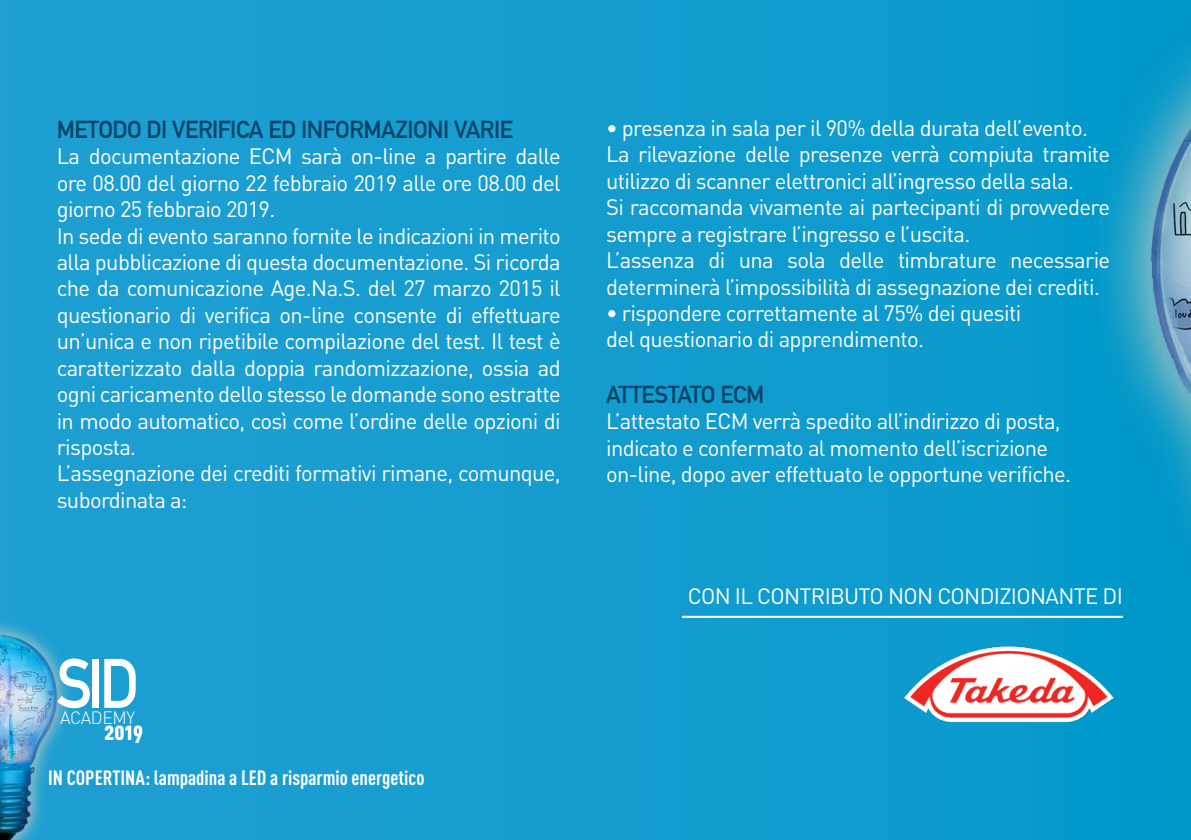
<style>
.page{position:relative;width:1191px;height:840px;background:#fff}
.page>*{position:absolute;margin:0;border:0;box-sizing:border-box;transform-origin:0 0}
.t1{font:700 68.6px "DIN Alternate";color:#fff;scale:.91 1}
.t2{font:24.2px "DIN Cond Black Alternate";color:#fff}
.t3{font:700 24px "DIN Alternate";letter-spacing:-.02em;color:#004367}
.t4{font:22px/26.4px "DIN Pro";letter-spacing:-.03em;color:#fff}
.t5{font:700 20.4px "DIN Cond";color:#fff}
.t6{font:300 17.4px "DIN";letter-spacing:-.025em;color:#fff}
</style>
<div class="page">
<div style="left:0;top:0;width:1191px;height:839px;background:#179dd0"></div>
<img style="left:971px;top:0;width:220px;height:839px">
<img style="left:0;top:620px;width:71px;height:219px">
<img style="left:904px;top:635px;width:218px;height:108px">
<hr style="left:682px;top:615px;width:441px;height:2px;background:#fff">
<p class="t3" style="left:57px;top:111px;width:458px">METODO DI VERIFICA ED INFORMAZIONI VARIE</p>
<p class="t4" style="left:57px;top:141px;width:505px">La documentazione ECM sarà on-line a partire dalle ore 08.00 del giorno 22 febbraio 2019 alle ore 08.00 del giorno 25 febbraio 2019.<br>In sede di evento saranno fornite le indicazioni in merito alla pubblicazione di questa documentazione. Si ricorda che da comunicazione Age.Na.S. del 27 marzo 2015 il questionario di verifica on-line consente di effettuare un’unica e non ripetibile compilazione del test. Il test è caratterizzato dalla doppia randomizzazione, ossia ad ogni caricamento dello stesso le domande sono estratte in modo automatico, così come l’ordine delle opzioni di risposta.<br>L’assegnazione dei crediti formativi rimane, comunque, subordinata a:</p>
<h1 class="t1" style="left:56px;top:631px;width:92px">SID</h1>
<p class="t6" style="left:60px;top:706px;width:76px">ACADEMY</p>
<p class="t2" style="left:104px;top:716px;width:40px">2019</p>
<p class="t5" style="left:48px;top:765px;width:378px">IN COPERTINA: lampadina a LED a risparmio energetico</p>
<p class="t4" style="left:606px;top:113px;width:505px">• presenza in sala per il 90% della durata dell’evento.<br>La rilevazione delle presenze verrà compiuta tramite utilizzo di scanner elettronici all’ingresso della sala.<br>Si raccomanda vivamente ai partecipanti di provvedere sempre a registrare l’ingresso e l’uscita.<br>L’assenza di una sola delle timbrature necessarie determinerà l’impossibilità di assegnazione dei crediti.</p>
<p class="t4" style="left:606px;top:297px;width:416px">• rispondere correttamente al 75% dei quesiti del questionario di apprendimento.</p>
<p class="t3" style="left:606px;top:376px;width:160px">ATTESTATO ECM</p>
<p class="t4" style="left:606px;top:405px;width:466px">L’attestato ECM verrà spedito all’indirizzo di posta, indicato e confermato al momento dell’iscrizione on-line, dopo aver effettuato le opportune verifiche.</p>
<p class="t4" style="left:688px;top:580px;width:436px">CON IL CONTRIBUTO NON CONDIZIONANTE DI</p>
</div>
